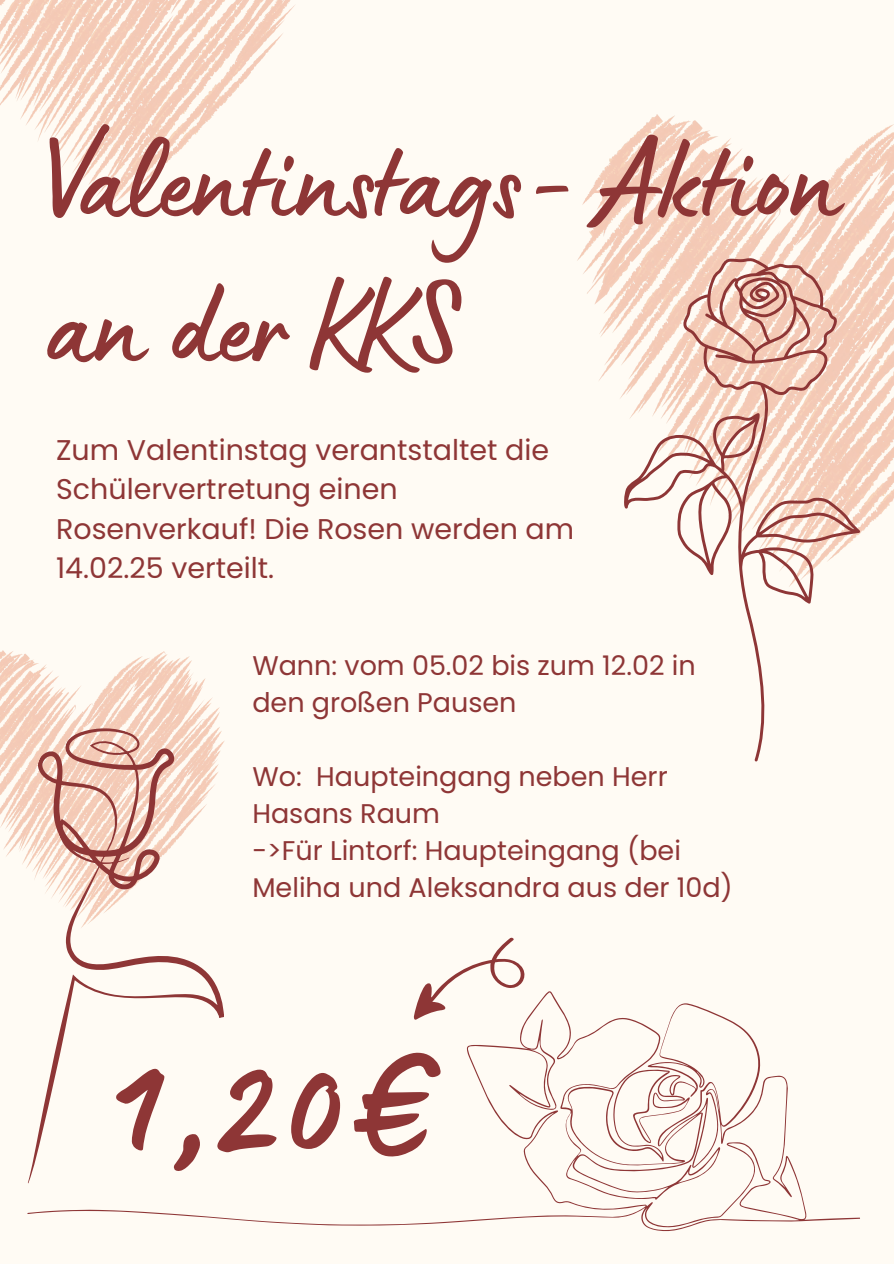
<style>
.page{position:relative;width:894px;height:1264px;background:#fff}
.page>*{position:absolute;margin:0;border:0;box-sizing:border-box;transform-origin:0 0}
.t1{font:183px "Lumios Marker";color:#8e3636}
.t2{font:119.25px/145.2px "Lumios Marker";color:#8e3636}
.t3{font:28.5px/39.3px "Poppins";color:#8e3636}
.t4{font:27px/37.2px "Poppins";color:#8e3636}
</style>
<div class="page">
<div style="left:0;top:0;width:893px;height:1263px;background:#fffbf4"></div>
<img style="left:577px;top:115px;width:316px;height:419px">
<img style="left:0;top:0;width:295px;height:210px">
<img style="left:0;top:650px;width:224px;height:199px">
<svg style="left:59px;top:899px;width:160px;height:92px"></svg>
<svg style="left:5px;top:705px;width:194px;height:194px"></svg>
<svg style="left:623px;top:258px;width:236px;height:503px"></svg>
<svg style="left:27px;top:991px;width:832px;height:240px"></svg>
<svg style="left:398px;top:937px;width:132px;height:87px"></svg>
<p class="t2" style="left:48px;top:129px;width:792px">Valentinstags- Aktion an der KKS</p>
<p class="t3" style="left:56px;top:430px;width:519px">Zum Valentinstag verantstaltet die<br>Schülervertretung einen<br>Rosenverkauf! Die Rosen werden am<br>14.02.25 verteilt.</p>
<h2 class="t4" style="left:252px;top:646px;width:445px">Wann: vom 05.02 bis zum 12.02 in den großen Pausen</h2>
<p class="t4" style="left:252px;top:757px;width:417px">Wo: Haupteingang neben Herr<br>Hasans Raum</p>
<p class="t4" style="left:252px;top:832px;width:482px">-&gt;Für Lintorf: Haupteingang (bei<br>Meliha und Aleksandra aus der 10d)</p>
<p class="t1" style="left:112px;top:1040px;width:334px">1,20€</p>
</div>
